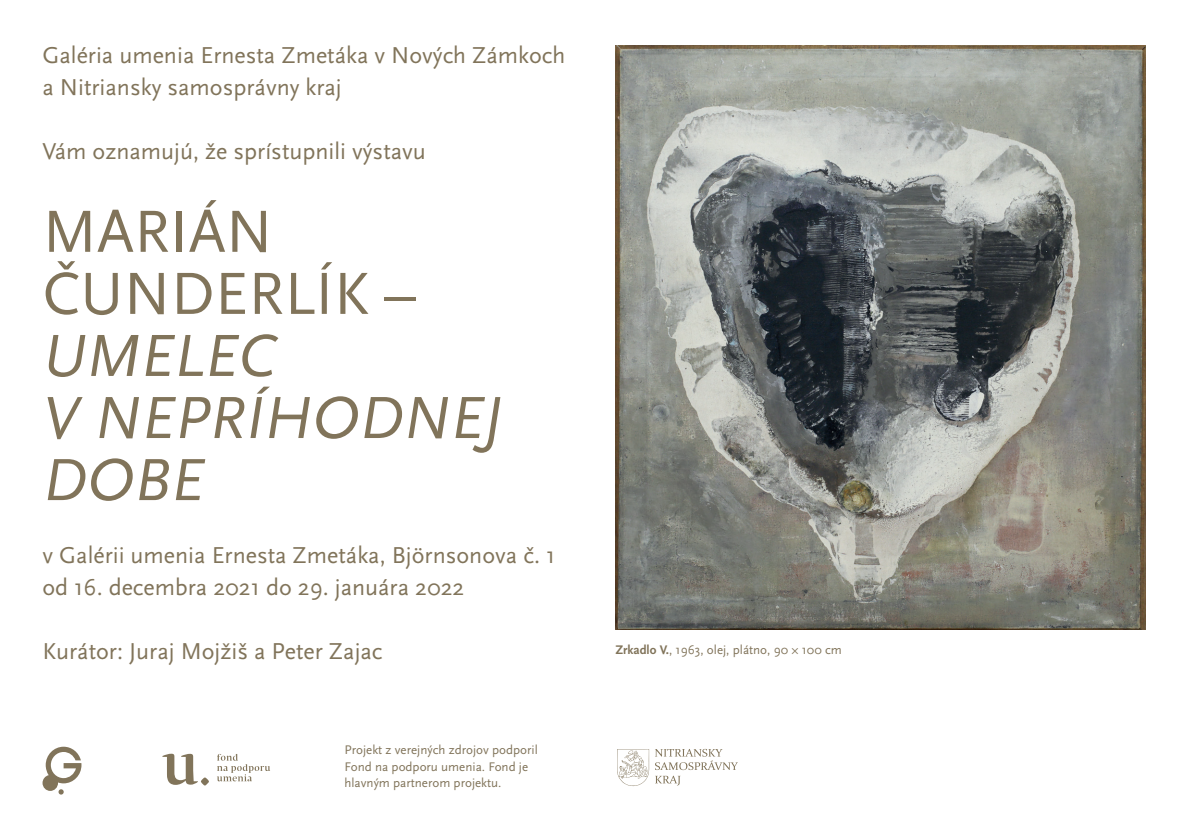
<style>
.page{position:relative;width:1191px;height:840px;background:#fff}
.page>*{position:absolute;margin:0;border:0;box-sizing:border-box;transform-origin:0 0}
.t1{font:italic 62px/62px "Scala Sans Pro";color:#81745a}
.t2{font:62px/62px "Scala Sans Pro";color:#81745a}
.t3{font:24px "Scala Sans Pro";color:#81745a}
.t4{font:13px/16px "Scala Sans Pro";color:#81745a}
.s1{font-weight:700}
</style>
<div class="page">
<img style="left:615px;top:45px;width:530px;height:584px">
<svg style="left:617px;top:749px;width:32px;height:38px"></svg>
<svg style="left:655px;top:748px;width:83px;height:21px"></svg>
<svg style="left:655px;top:775px;width:25px;height:10px"></svg>
<svg style="left:43px;top:746px;width:38px;height:48px"></svg>
<svg style="left:162px;top:753px;width:36px;height:31px"></svg>
<svg style="left:217px;top:754px;width:53px;height:26px"></svg>
<svg style="left:201px;top:777px;width:8px;height:8px"></svg>
<p class="t3" style="left:43px;top:41px;width:524px">Galéria umenia Ernesta Zmetáka v Nových Zámkoch</p>
<p class="t3" style="left:43px;top:73px;width:301px">a Nitriansky samosprávny kraj</p>
<p class="t3" style="left:43px;top:137px;width:385px">Vám oznamujú, že sprístupnili výstavu</p>
<p class="t2" style="left:43px;top:200px;width:374px">MARIÁN<br>ČUNDERLÍK –</p>
<p class="t1" style="left:43px;top:324px;width:461px">UMELEC<br>V NEPRÍHODNEJ<br>DOBE</p>
<p class="t3" style="left:43px;top:540px;width:514px">v Galérii umenia Ernesta Zmetáka, Björnsonova č. 1</p>
<p class="t3" style="left:43px;top:572px;width:423px">od 16. decembra 2021 do 29. januára 2022</p>
<p class="t3" style="left:43px;top:636px;width:341px">Kurátor: Juraj Mojžiš a Peter Zajac</p>
<p class="t4" style="left:615px;top:641px;width:228px"><span class="s1">Zrkadlo V.</span>, 1963, olej, plátno, 90 × 100 cm</p>
<p class="t4" style="left:344px;top:741px;width:195px">Projekt z verejných zdrojov podporil<br>Fond na podporu umenia. Fond je hlavným partnerom projektu.</p>
</div>
